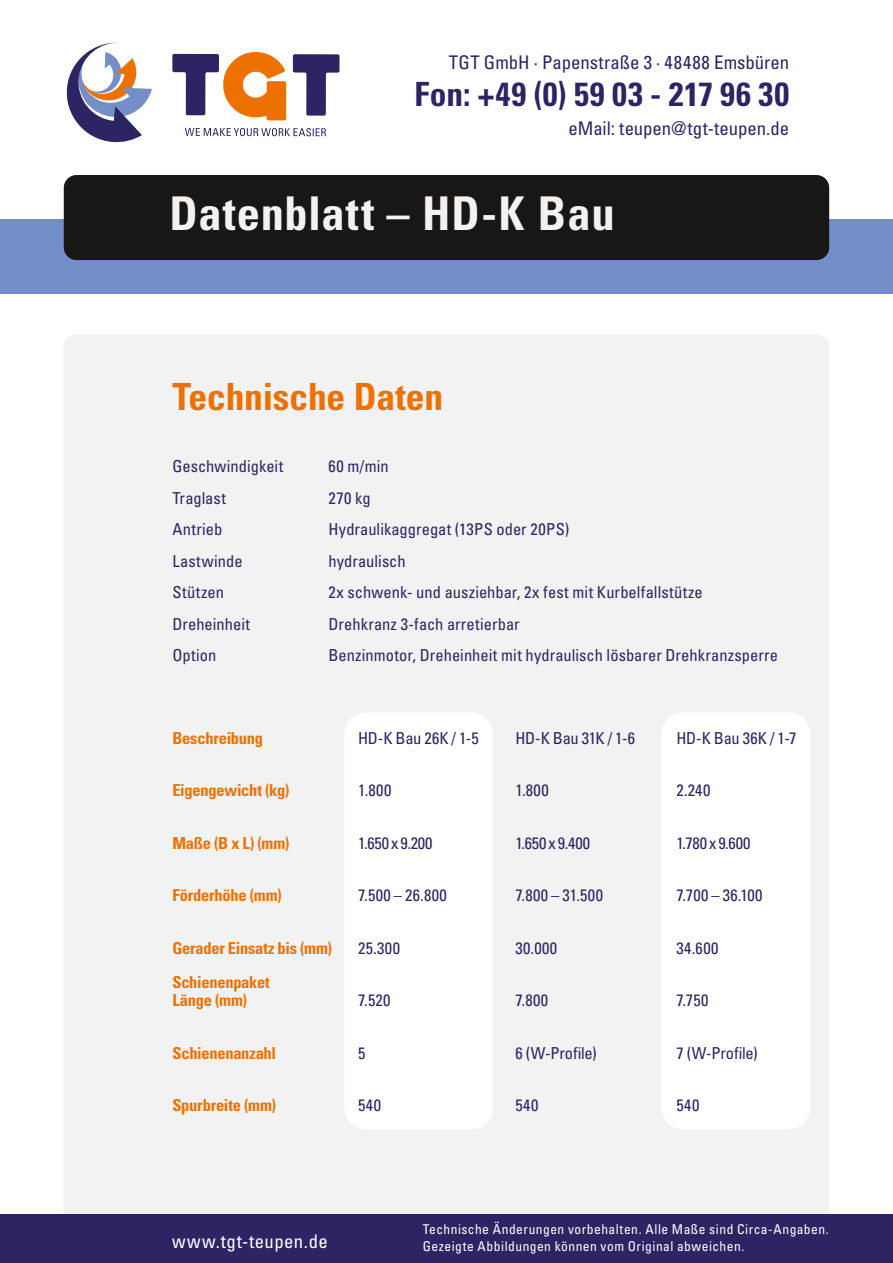
<style>
.page{position:relative;width:893px;height:1263px;background:#fff}
.page>*{position:absolute;margin:0;border:0;box-sizing:border-box;transform-origin:0 0}
.t1{font:700 condensed 46.5px "Univers";letter-spacing:.02em;color:#f2f2f2}
.t2{font:700 condensed 37.5px "Univers";letter-spacing:-.005em;color:#ed7100}
.t3{font:700 condensed 33.45px "Univers";letter-spacing:.03em;color:#2c2463}
.t4{font:condensed 18.75px "Univers";letter-spacing:-.005em;color:#2c2463}
.t5{font:condensed 18.75px "Univers";letter-spacing:.03em;color:#fff}
.t6{font:condensed 16.5px "Univers";letter-spacing:.005em;color:#2c2463}
.t7{font:700 condensed 16.5px/18px "Univers";letter-spacing:-.015em;color:#ed7100}
.t8{font:condensed 16.5px "Univers";letter-spacing:.025em;color:#2c2463}
.t9{font:condensed 13.5px/16.5px "Univers";letter-spacing:.035em;color:#fff}
</style>
<div class="page">
<div style="left:64px;top:335px;width:765px;height:879px;background:#f2f2f2"></div>
<div style="left:344px;top:712px;width:149px;height:417px;background:#fff;border-radius:21px"></div>
<div style="left:661px;top:712px;width:149px;height:417px;background:#fff;border-radius:21px"></div>
<div style="left:0;top:219px;width:893px;height:74px;background:#738ec8"></div>
<div style="left:0;top:1214px;width:893px;height:49px;background:#2c2463"></div>
<svg style="left:66px;top:42px;width:86px;height:101px"></svg>
<svg style="left:172px;top:52px;width:114px;height:68px"></svg>
<svg style="left:293px;top:54px;width:46px;height:62px"></svg>
<svg style="left:185px;top:128px;width:141px;height:8px"></svg>
<div style="left:64px;top:175px;width:765px;height:85px;background:#181716;border-radius:13px"></div>
<p class="t4" style="left:449px;top:50px;width:342px">TGT GmbH · Papenstraße 3 · 48488 Emsbüren</p>
<h3 class="t3" style="left:414px;top:74px;width:376px">Fon: +49 (0) 59 03 - 217 96 30</h3>
<p class="t4" style="left:568px;top:117px;width:222px">eMail: teupen@tgt-teupen.de</p>
<h1 class="t1" style="left:170px;top:185px;width:447px">Datenblatt – HD-K Bau</h1>
<h2 class="t2" style="left:172px;top:374px;width:272px">Technische Daten</h2>
<p class="t6" style="left:172px;top:456px;width:112px">Geschwindigkeit</p>
<p class="t6" style="left:328px;top:456px;width:62px">60 m/min</p>
<p class="t6" style="left:172px;top:487px;width:55px">Traglast</p>
<p class="t6" style="left:328px;top:487px;width:44px">270 kg</p>
<p class="t6" style="left:172px;top:519px;width:52px">Antrieb</p>
<p class="t6" style="left:328px;top:519px;width:242px">Hydraulikaggregat (13PS oder 20PS)</p>
<p class="t6" style="left:172px;top:550px;width:72px">Lastwinde</p>
<p class="t6" style="left:328px;top:550px;width:79px">hydraulisch</p>
<p class="t8" style="left:172px;top:582px;width:53px">Stützen</p>
<p class="t6" style="left:328px;top:582px;width:376px">2x schwenk- und ausziehbar, 2x fest mit Kurbelfallstütze</p>
<p class="t6" style="left:172px;top:613px;width:79px">Dreheinheit</p>
<p class="t6" style="left:328px;top:613px;width:193px">Drehkranz 3-fach arretierbar</p>
<p class="t6" style="left:172px;top:645px;width:45px">Option</p>
<p class="t6" style="left:328px;top:645px;width:451px">Benzinmotor, Dreheinheit mit hydraulisch lösbarer Drehkranzsperre</p>
<p class="t7" style="left:172px;top:729px;width:92px">Beschreibung</p>
<p class="t6" style="left:358px;top:727px;width:122px">HD-K Bau 26K / 1-5</p>
<p class="t6" style="left:515px;top:727px;width:121px">HD-K Bau 31K / 1-6</p>
<p class="t6" style="left:676px;top:727px;width:121px">HD-K Bau 36K / 1-7</p>
<p class="t7" style="left:172px;top:781px;width:119px">Eigengewicht (kg)</p>
<p class="t6" style="left:358px;top:780px;width:35px">1.800</p>
<p class="t6" style="left:515px;top:780px;width:35px">1.800</p>
<p class="t6" style="left:676px;top:780px;width:36px">2.240</p>
<p class="t7" style="left:172px;top:834px;width:119px">Maße (B x L) (mm)</p>
<p class="t6" style="left:358px;top:832px;width:76px">1.650 x 9.200</p>
<p class="t6" style="left:515px;top:832px;width:76px">1.650 x 9.400</p>
<p class="t6" style="left:676px;top:832px;width:75px">1.780 x 9.600</p>
<p class="t7" style="left:172px;top:886px;width:111px">Förderhöhe (mm)</p>
<p class="t6" style="left:358px;top:885px;width:90px">7.500 – 26.800</p>
<p class="t6" style="left:515px;top:885px;width:89px">7.800 – 31.500</p>
<p class="t6" style="left:676px;top:885px;width:88px">7.700 – 36.100</p>
<p class="t7" style="left:172px;top:939px;width:161px">Gerader Einsatz bis (mm)</p>
<p class="t6" style="left:358px;top:937px;width:43px">25.300</p>
<p class="t6" style="left:515px;top:937px;width:43px">30.000</p>
<p class="t6" style="left:676px;top:937px;width:44px">34.600</p>
<p class="t7" style="left:172px;top:973px;width:99px">Schienenpaket<br>Länge (mm)</p>
<p class="t6" style="left:358px;top:990px;width:34px">7.520</p>
<p class="t6" style="left:515px;top:990px;width:34px">7.800</p>
<p class="t6" style="left:676px;top:990px;width:34px">7.750</p>
<p class="t7" style="left:172px;top:1044px;width:105px">Schienenanzahl</p>
<p class="t6" style="left:358px;top:1042px;width:9px">5</p>
<p class="t6" style="left:515px;top:1042px;width:83px">6 (W-Profile)</p>
<p class="t6" style="left:676px;top:1042px;width:83px">7 (W-Profile)</p>
<p class="t7" style="left:172px;top:1096px;width:105px">Spurbreite (mm)</p>
<p class="t6" style="left:358px;top:1095px;width:25px">540</p>
<p class="t6" style="left:515px;top:1095px;width:25px">540</p>
<p class="t6" style="left:676px;top:1095px;width:25px">540</p>
<p class="t5" style="left:172px;top:1229px;width:157px">www.tgt-teupen.de</p>
<p class="t9" style="left:423px;top:1221px;width:408px">Technische Änderungen vorbehalten. Alle Maße sind Circa-Angaben.<br>Gezeigte Abbildungen können vom Original abweichen.</p>
</div>
